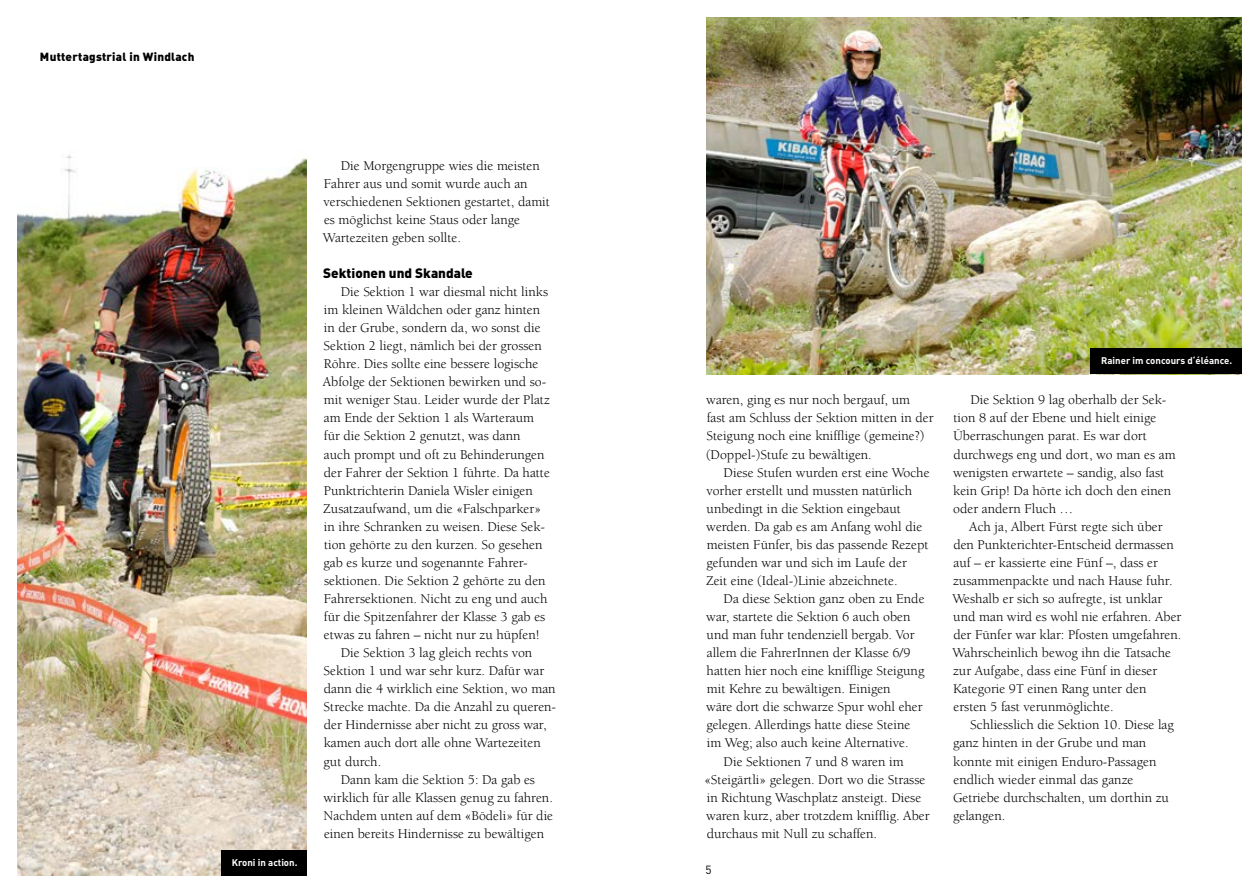
<style>
.page{position:relative;width:1259px;height:893px;background:#fff}
.page>*{position:absolute;margin:0;border:0;box-sizing:border-box;transform-origin:0 0}
.t1{font:13.8px/18px "Berkeley";color:#000}
.t2{font:900 13.5px "DIN";color:#000}
.t3{font:11.7px "DIN Black Alternate";letter-spacing:.02em;color:#000}
.t4{font:11.7px "DIN";color:#000}
.t5{font:9.6px "DIN Bold Alternate";color:#fff}
</style>
<div class="page">
<img style="left:706px;top:17px;width:536px;height:357px">
<div style="left:1090px;top:349px;width:152px;height:25px;background:#000"></div>
<img style="left:17px;top:155px;width:289px;height:721px">
<div style="left:221px;top:850px;width:85px;height:26px;background:#000"></div>
<p class="t3" style="left:40px;top:49px;width:156px">Muttertagstrial in Windlach</p>
<p class="t5" style="left:232px;top:856px;width:67px">Kroni in action.</p>
<p class="t1" style="left:323px;top:157px;width:228px;text-indent:18px">Die Morgengruppe wies die meisten Fahrer aus und somit wurde auch an verschiedenen Sektionen gestartet, damit es möglichst keine Staus oder lange Wartezeiten geben sollte.</p>
<p class="t2" style="left:323px;top:264px;width:151px">Sektionen und Skandale</p>
<p class="t1" style="left:341px;top:283px;width:209px">Die Sektion 1 war diesmal nicht links</p>
<p class="t1" style="left:324px;top:301px;width:218px">im kleinen Wäldchen oder ganz hinten</p>
<p class="t1" style="left:324px;top:319px;width:218px">in der Grube, sondern da, wo sonst die</p>
<p class="t1" style="left:324px;top:337px;width:220px">Sektion 2 liegt, nämlich bei der grossen</p>
<p class="t1" style="left:324px;top:355px;width:216px">Röhre. Dies sollte eine bessere logische</p>
<p class="t1" style="left:323px;top:373px;width:225px">Abfolge der Sektionen bewirken und so-</p>
<p class="t1" style="left:324px;top:391px;width:227px">mit weniger Stau. Leider wurde der Platz</p>
<p class="t1" style="left:324px;top:409px;width:212px">am Ende der Sektion 1 als Warteraum</p>
<p class="t1" style="left:324px;top:427px;width:198px">für die Sektion 2 genutzt, was dann</p>
<p class="t1" style="left:324px;top:445px;width:222px">auch prompt und oft zu Behinderungen</p>
<p class="t1" style="left:324px;top:463px;width:228px">der Fahrer der Sektion 1 führte. Da hatte</p>
<p class="t1" style="left:324px;top:482px;width:210px">Punktrichterin Daniela Wisler einigen</p>
<p class="t1" style="left:323px;top:500px;width:219px">Zusatzaufwand, um die «Falschparker»</p>
<p class="t1" style="left:324px;top:518px;width:223px">in ihre Schranken zu weisen. Diese Sek-</p>
<p class="t1" style="left:324px;top:536px;width:220px">tion gehörte zu den kurzen. So gesehen</p>
<p class="t1" style="left:323px;top:554px;width:206px">gab es kurze und sogenannte Fahrer-</p>
<p class="t1" style="left:324px;top:572px;width:223px">sektionen. Die Sektion 2 gehörte zu den</p>
<p class="t1" style="left:324px;top:590px;width:225px">Fahrersektionen. Nicht zu eng und auch</p>
<p class="t1" style="left:324px;top:608px;width:223px">für die Spitzenfahrer der Klasse 3 gab es</p>
<p class="t1" style="left:324px;top:626px;width:217px">etwas zu fahren – nicht nur zu hüpfen!</p>
<p class="t1" style="left:341px;top:644px;width:193px">Die Sektion 3 lag gleich rechts von</p>
<p class="t1" style="left:324px;top:662px;width:222px">Sektion 1 und war sehr kurz. Dafür war</p>
<p class="t1" style="left:324px;top:680px;width:233px">dann die 4 wirklich eine Sektion, wo man</p>
<p class="t1" style="left:324px;top:698px;width:234px">Strecke machte. Da die Anzahl zu queren-</p>
<p class="t1" style="left:324px;top:716px;width:224px">der Hindernisse aber nicht zu gross war,</p>
<p class="t1" style="left:324px;top:734px;width:218px">kamen auch dort alle ohne Wartezeiten</p>
<p class="t1" style="left:323px;top:752px;width:59px">gut durch.</p>
<p class="t1" style="left:341px;top:770px;width:196px">Dann kam die Sektion 5: Da gab es</p>
<p class="t1" style="left:323px;top:789px;width:231px">wirklich für alle Klassen genug zu fahren.</p>
<p class="t1" style="left:324px;top:807px;width:231px">Nachdem unten auf dem «Bödeli» für die</p>
<p class="t1" style="left:324px;top:825px;width:222px">einen bereits Hindernisse zu bewältigen</p>
<p class="t1" style="left:706px;top:391px;width:229px">waren, ging es nur noch bergauf, um<br>fast am Schluss der Sektion mitten in der Steigung noch eine knifflige (gemeine?) (Doppel-)Stufe zu bewältigen.</p>
<p class="t1" style="left:706px;top:463px;width:225px;text-indent:18px">Diese Stufen wurden erst eine Woche vorher erstellt und mussten natürlich unbedingt in die Sektion eingebaut werden. Da gab es am Anfang wohl die meisten Fünfer, bis das passende Rezept gefunden war und sich im Laufe der Zeit eine (Ideal-)Linie abzeichnete.</p>
<p class="t1" style="left:723px;top:590px;width:202px">Da diese Sektion ganz oben zu Ende</p>
<p class="t1" style="left:706px;top:608px;width:206px">war, startete die Sektion 6 auch oben</p>
<p class="t1" style="left:706px;top:626px;width:209px">und man fuhr tendenziell bergab. Vor</p>
<p class="t1" style="left:707px;top:644px;width:205px">allem die FahrerInnen der Klasse 6/9</p>
<p class="t1" style="left:706px;top:662px;width:219px">hatten hier noch eine knifflige Steigung</p>
<p class="t1" style="left:707px;top:680px;width:185px">mit Kehre zu bewältigen. Einigen</p>
<p class="t1" style="left:706px;top:698px;width:218px">wäre dort die schwarze Spur wohl eher</p>
<p class="t1" style="left:706px;top:716px;width:205px">gelegen. Allerdings hatte diese Steine</p>
<p class="t1" style="left:707px;top:734px;width:203px">im Weg; also auch keine Alternative.</p>
<p class="t1" style="left:723px;top:752px;width:182px">Die Sektionen 7 und 8 waren im</p>
<p class="t1" style="left:704px;top:770px;width:222px">«Steigärtli» gelegen. Dort wo die Strasse</p>
<p class="t1" style="left:707px;top:789px;width:216px">in Richtung Waschplatz ansteigt. Diese</p>
<p class="t1" style="left:706px;top:807px;width:225px">waren kurz, aber trotzdem knifflig. Aber</p>
<p class="t1" style="left:706px;top:825px;width:172px">durchaus mit Null zu schaffen.</p>
<p class="t4" style="left:705px;top:862px;width:8px">5</p>
<p class="t5" style="left:1101px;top:355px;width:133px">Rainer im concours d‘éléance.</p>
<p class="t1" style="left:953px;top:391px;width:224px;text-indent:17px">Die Sektion 9 lag oberhalb der Sek&shy;tion 8 auf der Ebene und hielt einige Überraschungen parat. Es war dort durchwegs eng und dort, wo man es am wenigsten erwartete – sandig, also fast kein Grip! Da hörte ich doch den einen oder andern Fluch …</p>
<p class="t1" style="left:952px;top:518px;width:230px;text-indent:17px">Ach ja, Albert Fürst regte sich über den Punkterichter-Entscheid dermassen auf – er kassierte eine Fünf –, dass er zusammenpackte und nach Hause fuhr.<br>Weshalb er sich so aufregte, ist unklar und man wird es wohl nie erfahren. Aber der Fünfer war klar: Pfosten umgefahren.<br>Wahrscheinlich bewog ihn die Tatsache zur Aufgabe, dass eine Fünf in dieser Kategorie 9T einen Rang unter den ersten 5 fast verunmöglichte.</p>
<p class="t1" style="left:953px;top:716px;width:222px;text-indent:17px">Schliesslich die Sektion 10. Diese lag ganz hinten in der Grube und man konnte mit einigen Enduro-Passagen endlich wieder einmal das ganze<br>Getriebe durchschalten, um dorthin zu gelangen.</p>
</div>
